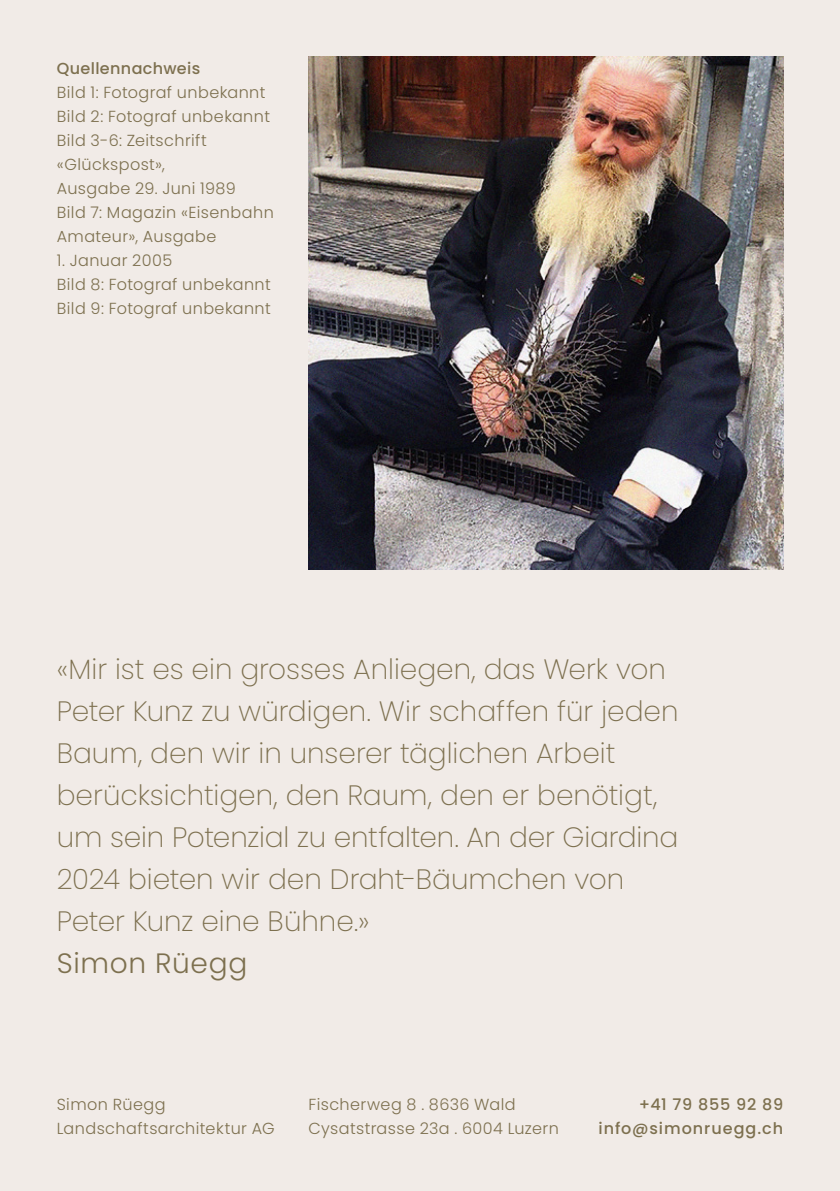
<style>
.page{position:relative;width:840px;height:1191px;background:#fff}
.page>*{position:absolute;margin:0;border:0;box-sizing:border-box;transform-origin:0 0}
.t1{font:200 28px/42px "Poppins";color:#7d704f}
.t2{font:300 28px "Poppins";letter-spacing:.025em;color:#7d704f}
.t3{font:300 16px/24px "Poppins";letter-spacing:.025em;color:#7d704f}
.t4{font:500 16px/24px "Poppins";letter-spacing:.045em;color:#7d704f;text-align:right}
.t5{font:500 16px "Poppins";letter-spacing:.02em;color:#7d704f}
</style>
<div class="page">
<div style="left:0;top:0;width:839px;height:1191px;background:#f1ebe7"></div>
<img style="left:308px;top:57px;width:474px;height:513px">
<p class="t5" style="left:57px;top:59px;width:145px">Quellennachweis</p>
<p class="t3" style="left:57px;top:80px;width:218px">Bild 1: Fotograf unbekannt<br>Bild 2: Fotograf unbekannt<br>Bild 3-6: Zeitschrift «Glückspost»,<br>Ausgabe 29. Juni 1989<br>Bild 7: Magazin «Eisenbahn<br>Amateur», Ausgabe</p>
<p class="t3" style="left:57px;top:248px;width:215px">1. Januar 2005<br>Bild 8: Fotograf unbekannt<br>Bild 9: Fotograf unbekannt</p>
<p class="t1" style="left:57px;top:648px;width:623px">«Mir ist es ein grosses Anliegen, das Werk von Peter Kunz zu würdigen. Wir schaffen für jeden Baum, den wir in unserer täglichen Arbeit berücksichtigen, den Raum, den er benötigt, um sein Potenzial zu entfalten. An der Giardina 2024 bieten wir den Draht-Bäumchen von Peter Kunz eine Bühne.»</p>
<h1 class="t2" style="left:57px;top:946px;width:192px">Simon Rüegg</h1>
<p class="t3" style="left:57px;top:1092px;width:219px">Simon Rüegg<br>Landschaftsarchitektur AG</p>
<p class="t3" style="left:308px;top:1092px;width:252px">Fischerweg 8 . 8636 Wald<br>Cysatstrasse 23a . 6004 Luzern</p>
<p class="t4" style="left:598px;top:1092px;width:186px">+41 79 855 92 89 info@simonruegg.ch</p>
</div>
